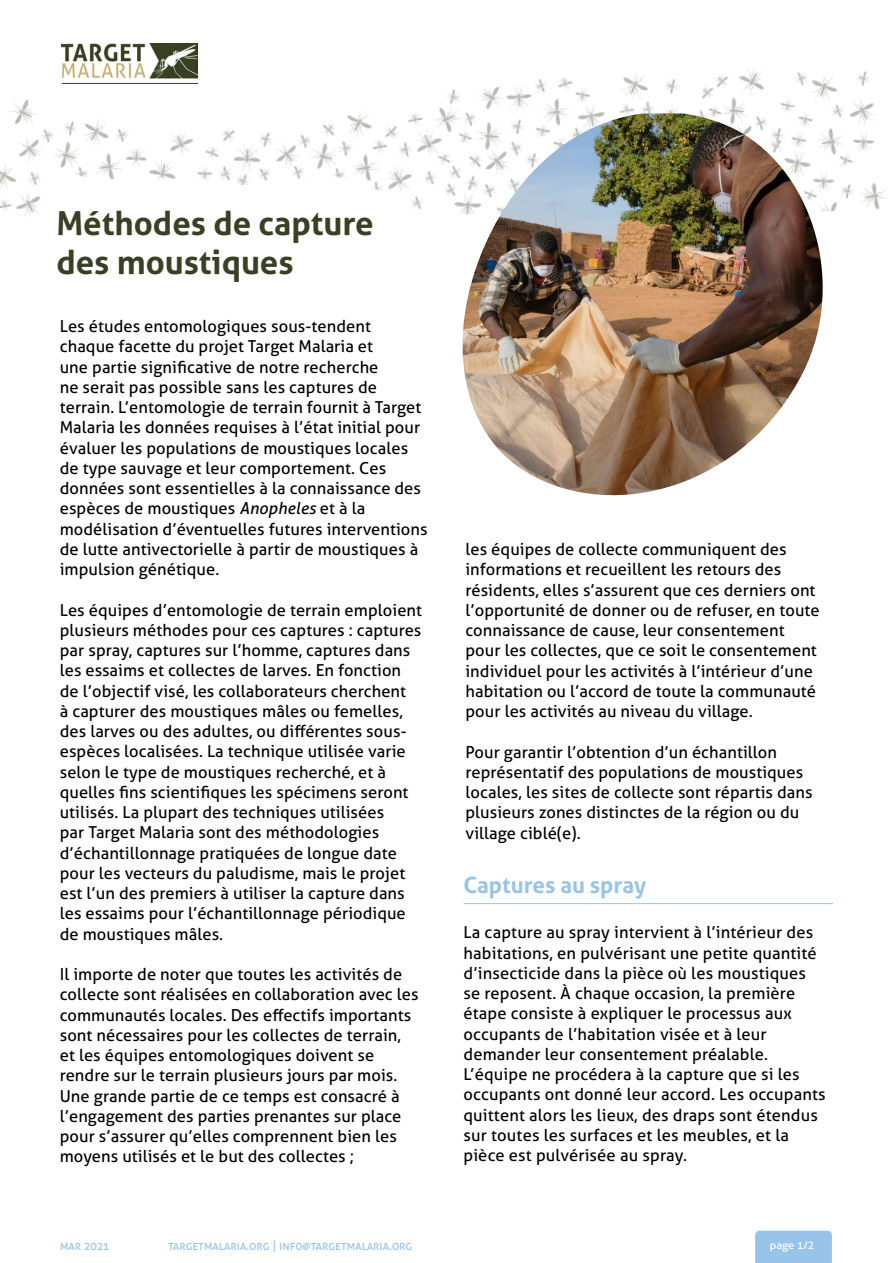
<style>
.page{position:relative;width:893px;height:1263px;background:#fff}
.page>*{position:absolute;margin:0;border:0;box-sizing:border-box;transform-origin:0 0}
.t1{font:700 33px/39px "Aller";color:#384123}
.t2{font:700 22.5px "Aller";color:#98c4ea}
.t3{font:16.5px/20.2px "Aller";letter-spacing:.005em;color:#000}
.t4{font:12.9px "Aller";color:#98c4ea;scale:.93 1}
.t5{font:10.65px "Aller";color:#fff;scale:1.06 1}
.s1{font-style:italic}
.s2{font-size:11.25px}
</style>
<div class="page">
<img style="left:61px;top:44px;width:137px;height:17px">
<img style="left:0;top:61px;width:888px;height:155px">
<img style="left:444px;top:113px;width:406px;height:382px">
<hr style="left:463px;top:903px;width:370px;height:1px;background:#98c4ea">
<div style="left:755px;top:1231px;width:77px;height:32px;background:#98c4ea"></div>
<svg style="left:46px;top:169px;width:400px;height:129px"></svg>
<h1 class="t1" style="left:56px;top:203px;width:319px">Méthodes de capture des moustiques</h1>
<p class="t3" style="left:60px;top:316px;width:369px">Les études entomologiques sous-tendent chaque facette du projet Target Malaria et<br>une partie significative de notre recherche<br>ne serait pas possible sans les captures de terrain. L’entomologie de terrain fournit à Target Malaria les données requises à l’état initial pour évaluer les populations de moustiques locales de type sauvage et leur comportement. Ces données sont essentielles à la connaissance des espèces de moustiques <span class="s1">Anopheles</span> et à la modélisation d’éventuelles futures interventions de lutte antivectorielle à partir de moustiques à impulsion génétique.</p>
<p class="t3" style="left:60px;top:600px;width:364px">Les équipes d’entomologie de terrain emploient plusieurs méthodes pour ces captures : captures par spray, captures sur l’homme, captures dans les essaims et collectes de larves. En fonction de l’objectif visé, les collaborateurs cherchent<br>à capturer des moustiques mâles ou femelles, des larves ou des adultes, ou différentes sous&shy;espèces localisées. La technique utilisée varie selon le type de moustiques recherché, et à quelles fins scientifiques les spécimens seront utilisés. La plupart des techniques utilisées<br>par Target Malaria sont des méthodologies d’échantillonnage pratiquées de longue date pour les vecteurs du paludisme, mais le projet est l’un des premiers à utiliser la capture dans les essaims pour l’échantillonnage périodique de moustiques mâles.</p>
<p class="t3" style="left:60px;top:964px;width:360px">Il importe de noter que toutes les activités de collecte sont réalisées en collaboration avec les communautés locales. Des effectifs importants sont nécessaires pour les collectes de terrain, et les équipes entomologiques doivent se rendre sur le terrain plusieurs jours par mois.<br>Une grande partie de ce temps est consacré à l’engagement des parties prenantes sur place pour s’assurer qu’elles comprennent bien les moyens utilisés et le but des collectes ;</p>
<p class="t4" style="left:60px;top:1237px;width:54px">mar 2021</p>
<p class="t4" style="left:168px;top:1237px;width:264px">targetmalaria.org | info@targetmalaria.org</p>
<p class="t3" style="left:465px;top:539px;width:356px">les équipes de collecte communiquent des informations et recueillent les retours des résidents, elles s’assurent que ces derniers ont l’opportunité de donner ou de refuser, en toute connaissance de cause, leur consentement pour les collectes, que ce soit le consentement individuel pour les activités à l’intérieur d’une habitation ou l’accord de toute la communauté pour les activités au niveau du village.</p>
<p class="t3" style="left:465px;top:741px;width:349px">Pour garantir l’obtention d’un échantillon représentatif des populations de moustiques locales, les sites de collecte sont répartis dans plusieurs zones distinctes de la région ou du village ciblé(e).</p>
<h2 class="t2" style="left:463px;top:871px;width:184px">Captures au spray</h2>
<p class="t3" style="left:463px;top:922px;width:364px">La capture au spray intervient à l’intérieur des habitations, en pulvérisant une petite quantité d’insecticide dans la pièce où les moustiques se reposent. À chaque occasion, la première étape consiste à expliquer le processus aux occupants de l’habitation visée et à leur demander leur consentement préalable.<br>L’équipe ne procédera à la capture que si les occupants ont donné leur accord. Les occupants quittent alors les lieux, des draps sont étendus sur toutes les surfaces et les meubles, et la pièce est pulvérisée au spray.</p>
<p class="t5" style="left:770px;top:1239px;width:44px">page 1/<span class="s2">2</span></p>
</div>
